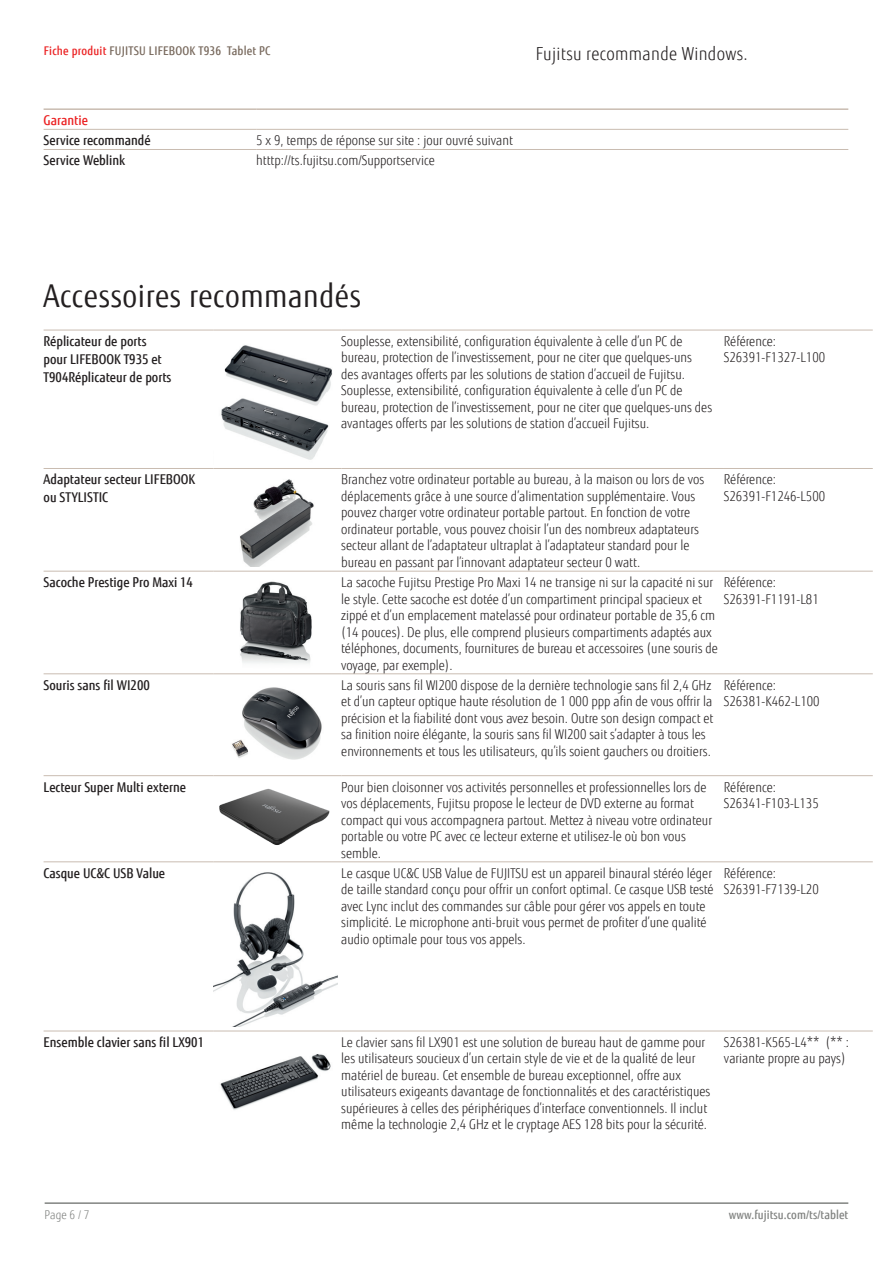
<style>
.page{position:relative;width:893px;height:1263px;background:#fff}
.page>*{position:absolute;margin:0;border:0;box-sizing:border-box;transform-origin:0 0}
.ComponentHeading{font:31.5px "Fujitsu Sans";letter-spacing:.02em;color:#231f20;scale:.9 1}
.t1{font:300 18px "Fujitsu Sans";letter-spacing:.02em;color:#231f20;scale:.9 1}
.BoMBody{font:300 13.5px/16.5px "Fujitsu Sans";color:#231f20;scale:.9 1}
.BoMBodyHeading{font:500 13.5px/18px "Fujitsu Sans";color:#231f20;scale:.9 1}
.BoMBodyHeading_BoMHe{font:500 13.5px "Fujitsu Sans";color:#eb2223;scale:.9 1}
.t2{font:500 12px "Fujitsu Sans";letter-spacing:.02em;color:#78695d;scale:.9 1}
.t3{font:500 12px "Fujitsu Sans";letter-spacing:.005em;color:#818381;scale:.9 1}
.t4{font:300 12px "Fujitsu Sans";color:#818381;scale:.9 1}
.s1{color:#eb2223}
</style>
<div class="page">
<hr style="left:45px;top:1202px;width:803px;height:2px;background:#818381">
<hr style="left:44px;top:108px;width:212px;height:2px;background:#c9bcb1">
<hr style="left:256px;top:108px;width:592px;height:2px;background:#c9bcb1">
<hr style="left:44px;top:129px;width:212px;height:1px;background:#c9bcb1">
<hr style="left:256px;top:129px;width:592px;height:1px;background:#c9bcb1">
<hr style="left:44px;top:149px;width:212px;height:1px;background:#c9bcb1">
<hr style="left:256px;top:149px;width:592px;height:1px;background:#c9bcb1">
<hr style="left:44px;top:330px;width:170px;height:1px;background:#c9bcb1">
<hr style="left:214px;top:330px;width:127px;height:1px;background:#c9bcb1">
<hr style="left:341px;top:330px;width:383px;height:1px;background:#c9bcb1">
<hr style="left:724px;top:330px;width:149px;height:1px;background:#c9bcb1">
<hr style="left:44px;top:468px;width:170px;height:1px;background:#c9bcb1">
<hr style="left:214px;top:468px;width:127px;height:1px;background:#c9bcb1">
<hr style="left:341px;top:468px;width:383px;height:1px;background:#c9bcb1">
<hr style="left:724px;top:468px;width:149px;height:1px;background:#c9bcb1">
<hr style="left:44px;top:571px;width:170px;height:1px;background:#c9bcb1">
<hr style="left:214px;top:571px;width:127px;height:1px;background:#c9bcb1">
<hr style="left:341px;top:571px;width:383px;height:1px;background:#c9bcb1">
<hr style="left:724px;top:571px;width:149px;height:1px;background:#c9bcb1">
<hr style="left:44px;top:673px;width:170px;height:1px;background:#c9bcb1">
<hr style="left:214px;top:673px;width:127px;height:1px;background:#c9bcb1">
<hr style="left:341px;top:673px;width:383px;height:1px;background:#c9bcb1">
<hr style="left:724px;top:673px;width:149px;height:1px;background:#c9bcb1">
<hr style="left:44px;top:775px;width:170px;height:1px;background:#c9bcb1">
<hr style="left:214px;top:775px;width:127px;height:1px;background:#c9bcb1">
<hr style="left:341px;top:775px;width:383px;height:1px;background:#c9bcb1">
<hr style="left:724px;top:775px;width:149px;height:1px;background:#c9bcb1">
<hr style="left:44px;top:861px;width:170px;height:1px;background:#c9bcb1">
<hr style="left:214px;top:861px;width:127px;height:1px;background:#c9bcb1">
<hr style="left:341px;top:861px;width:383px;height:1px;background:#c9bcb1">
<hr style="left:724px;top:861px;width:149px;height:1px;background:#c9bcb1">
<hr style="left:44px;top:1031px;width:170px;height:1px;background:#c9bcb1">
<hr style="left:214px;top:1031px;width:127px;height:1px;background:#c9bcb1">
<hr style="left:341px;top:1031px;width:383px;height:1px;background:#c9bcb1">
<hr style="left:724px;top:1031px;width:149px;height:1px;background:#c9bcb1">
<img style="left:221px;top:345px;width:112px;height:115px">
<img style="left:240px;top:479px;width:74px;height:87px">
<img style="left:240px;top:581px;width:72px;height:82px">
<img style="left:232px;top:687px;width:90px;height:73px">
<img style="left:219px;top:788px;width:111px;height:57px">
<img style="left:214px;top:872px;width:123px;height:155px">
<img style="left:220px;top:1054px;width:111px;height:56px">
<p class="t2" style="left:44px;top:43px;width:253px"><span class="s1">Fiche produit</span> FUJITSU LIFEBOOK T936 Tablet PC</p>
<p class="BoMBodyHeading_BoMHe" style="left:44px;top:112px;width:51px">Garantie</p>
<p class="BoMBodyHeading" style="left:44px;top:132px;width:121px">Service recommandé</p>
<p class="BoMBody" style="left:256px;top:132px;width:287px">5 x 9, temps de réponse sur site : jour ouvré suivant</p>
<p class="BoMBodyHeading" style="left:44px;top:152px;width:92px">Service Weblink</p>
<p class="BoMBody" style="left:256px;top:153px;width:200px">htttp://ts.fujitsu.com/Supportservice</p>
<h2 class="t1" style="left:536px;top:43px;width:237px">Fujitsu recommande Windows.</h2>
<p class="ComponentHeading" style="left:44px;top:277px;width:354px">Accessoires recommandés</p>
<p class="BoMBodyHeading" style="left:44px;top:332px;width:144px">Réplicateur de ports pour LIFEBOOK T935 et<br>T904Réplicateur de ports</p>
<p class="BoMBody" style="left:341px;top:333px;width:414px">Souplesse, extensibilité, configuration équivalente à celle d’un PC de bureau, protection de l’investissement, pour ne citer que quelques-uns des avantages offerts par les solutions de station d’accueil de Fujitsu.<br>Souplesse, extensibilité, configuration équivalente à celle d’un PC de bureau, protection de l’investissement, pour ne citer que quelques-uns des avantages offerts par les solutions de station d’accueil Fujitsu.</p>
<p class="BoMBody" style="left:724px;top:333px;width:59px">Référence:</p>
<p class="BoMBody" style="left:724px;top:350px;width:114px">S26391-F1327-L100</p>
<p class="BoMBodyHeading" style="left:44px;top:471px;width:170px">Adaptateur secteur LIFEBOOK ou STYLISTIC</p>
<p class="BoMBody" style="left:341px;top:471px;width:405px">Branchez votre ordinateur portable au bureau, à la maison ou lors de vos déplacements grâce à une source d’alimentation supplémentaire. Vous pouvez charger votre ordinateur portable partout. En fonction de votre ordinateur portable, vous pouvez choisir l’un des nombreux adaptateurs secteur allant de l’adaptateur ultraplat à l’adaptateur standard pour le bureau en passant par l’innovant adaptateur secteur 0 watt.</p>
<p class="BoMBody" style="left:724px;top:471px;width:59px">Référence:</p>
<p class="BoMBody" style="left:724px;top:488px;width:114px">S26391-F1246-L500</p>
<p class="BoMBodyHeading" style="left:44px;top:573px;width:168px">Sacoche Prestige Pro Maxi 14</p>
<p class="BoMBody" style="left:341px;top:574px;width:420px">La sacoche Fujitsu Prestige Pro Maxi 14 ne transige ni sur la capacité ni sur le style. Cette sacoche est dotée d’un compartiment principal spacieux et zippé et d’un emplacement matelassé pour ordinateur portable de 35,6 cm (14 pouces). De plus, elle comprend plusieurs compartiments adaptés aux téléphones, documents, fournitures de bureau et accessoires (une souris de voyage, par exemple).</p>
<p class="BoMBody" style="left:724px;top:574px;width:59px">Référence:</p>
<p class="BoMBody" style="left:724px;top:591px;width:107px">S26391-F1191-L81</p>
<p class="BoMBodyHeading" style="left:44px;top:676px;width:120px">Souris sans fil WI200</p>
<p class="BoMBody" style="left:341px;top:677px;width:415px">La souris sans fil WI200 dispose de la dernière technologie sans fil 2,4 GHz et d’un capteur optique haute résolution de 1 000 ppp afin de vous offrir la précision et la fiabilité dont vous avez besoin. Outre son design compact et sa finition noire élégante, la souris sans fil WI200 sait s’adapter à tous les environnements et tous les utilisateurs, qu’ils soient gauchers ou droitiers.</p>
<p class="BoMBody" style="left:724px;top:677px;width:59px">Référence:</p>
<p class="BoMBody" style="left:724px;top:693px;width:108px">S26381-K462-L100</p>
<p class="BoMBodyHeading" style="left:44px;top:778px;width:160px">Lecteur Super Multi externe</p>
<p class="BoMBody" style="left:341px;top:779px;width:414px">Pour bien cloisonner vos activités personnelles et professionnelles lors de vos déplacements, Fujitsu propose le lecteur de DVD externe au format compact qui vous accompagnera partout. Mettez à niveau votre ordinateur portable ou votre PC avec ce lecteur externe et utilisez-le où bon vous semble.</p>
<p class="BoMBody" style="left:724px;top:779px;width:59px">Référence:</p>
<p class="BoMBody" style="left:724px;top:795px;width:107px">S26341-F103-L135</p>
<p class="BoMBodyHeading" style="left:44px;top:864px;width:137px">Casque UC&amp;C USB Value</p>
<p class="BoMBody" style="left:341px;top:865px;width:415px">Le casque UC&amp;C USB Value de FUJITSU est un appareil binaural stéréo léger de taille standard conçu pour offrir un confort optimal. Ce casque USB testé avec Lync inclut des commandes sur câble pour gérer vos appels en toute simplicité. Le microphone anti-bruit vous permet de profiter d’une qualité audio optimale pour tous vos appels.</p>
<p class="BoMBody" style="left:724px;top:865px;width:59px">Référence:</p>
<p class="BoMBody" style="left:724px;top:881px;width:107px">S26391-F7139-L20</p>
<p class="BoMBodyHeading" style="left:44px;top:1033px;width:180px">Ensemble clavier sans fil LX901</p>
<p class="BoMBody" style="left:341px;top:1034px;width:412px">Le clavier sans fil LX901 est une solution de bureau haut de gamme pour les utilisateurs soucieux d’un certain style de vie et de la qualité de leur matériel de bureau. Cet ensemble de bureau exceptionnel, offre aux utilisateurs exigeants davantage de fonctionnalités et des caractéristiques supérieures à celles des périphériques d’interface conventionnels. Il inclut même la technologie 2,4 GHz et le cryptage AES 128 bits pour la sécurité.</p>
<p class="BoMBody" style="left:724px;top:1034px;width:140px">S26381-K565-L4** (** : variante propre au pays)</p>
<p class="t4" style="left:45px;top:1208px;width:51px">Page 6 / 7</p>
<p class="t3" style="left:729px;top:1208px;width:134px">www.fujitsu.com/ts/tablet</p>
</div>
